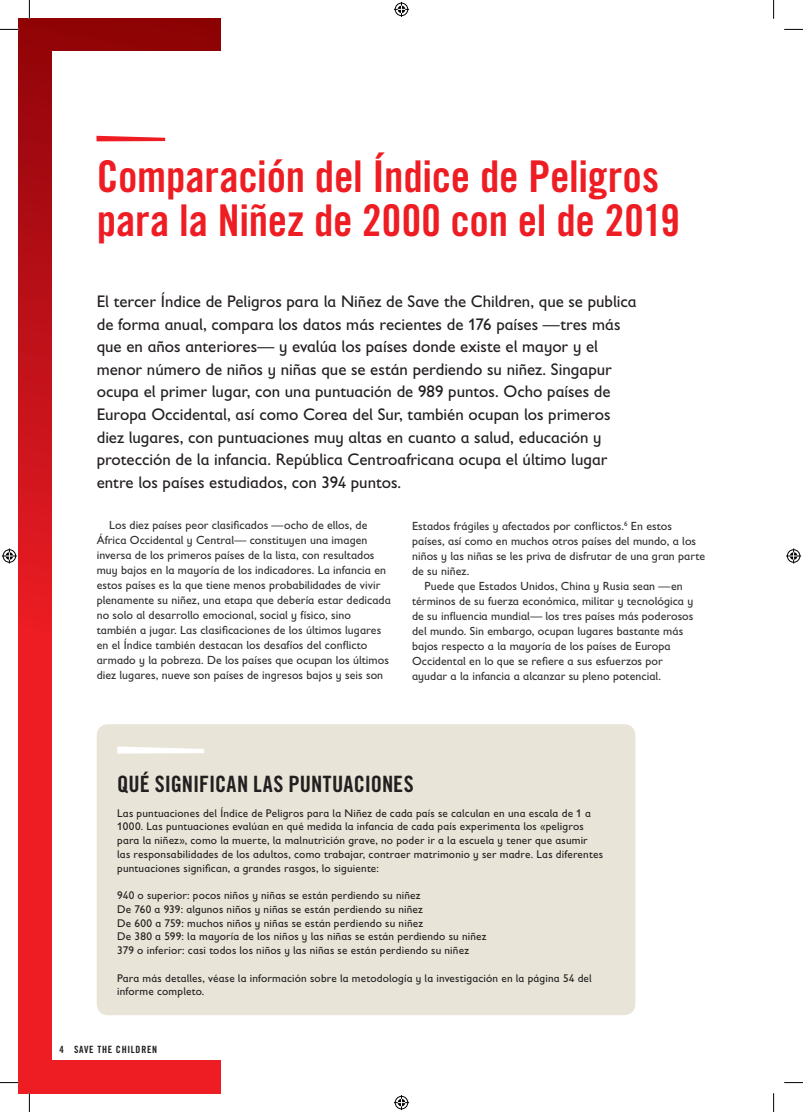
<style>
.page{position:relative;width:803px;height:1112px;background:#fff}
.page>*{position:absolute;margin:0;border:0;box-sizing:border-box;transform-origin:0 0}
.AHED_Alt{font:43.75px/43.8px "Trade Gothic LT Std Bd Cn 20";letter-spacing:-.005em;color:#ee1d23}
.SB_HED{font:22.5px "Trade Gothic LT Std Bd Cn 20";color:#231f20}
.Section_INTRO_2{font:16.88px/22.5px "Gill Sans Infant Std";color:#231f20}
.BODY_TXT{font:11.88px/15px "Gill Sans Infant Std";letter-spacing:.005em;color:#312f30}
.SB_LEDE{font:11.25px/13.8px "Gill Sans Infant Std";letter-spacing:.015em;color:#231f20}
.t1{font:10px "Trade Gothic LT Std Bd Cn 20";letter-spacing:.075em;color:#231f20}
</style>
<div class="page">
<svg style="left:19px;top:19px;width:201px;height:1073px"></svg>
<div style="left:52px;top:52px;width:721px;height:1007px;background:#fff"></div>
<div style="left:97px;top:724px;width:538px;height:290px;background:#e8e5d8;border-radius:11px"></div>
<svg style="left:117px;top:746px;width:87px;height:7px"></svg>
<svg style="left:96px;top:136px;width:69px;height:5px"></svg>
<svg style="left:0;top:29px;width:19px;height:1px"></svg>
<svg style="left:784px;top:29px;width:19px;height:1px"></svg>
<svg style="left:0;top:1081px;width:19px;height:2px"></svg>
<svg style="left:784px;top:1082px;width:19px;height:1px"></svg>
<svg style="left:29px;top:0;width:1px;height:19px"></svg>
<svg style="left:29px;top:1092px;width:1px;height:19px"></svg>
<svg style="left:773px;top:0;width:1px;height:19px"></svg>
<svg style="left:773px;top:1093px;width:1px;height:18px"></svg>
<svg style="left:394px;top:2px;width:15px;height:15px"></svg>
<svg style="left:394px;top:1095px;width:15px;height:14px"></svg>
<svg style="left:2px;top:548px;width:15px;height:15px"></svg>
<svg style="left:786px;top:548px;width:15px;height:15px"></svg>
<p class="AHED_Alt" style="left:97px;top:154px;width:585px">Comparación del Índice de Peligros para la Niñez de 2000 con el de 2019</p>
<p class="Section_INTRO_2" style="left:97px;top:290px;width:541px">El tercer Índice de Peligros para la Niñez de Save the Children, que se publica de forma anual, compara los datos más recientes de 176 países —tres más que en años anteriores— y evalúa los países donde existe el mayor y el menor número de niños y niñas que se están perdiendo su niñez. Singapur ocupa el primer lugar, con una puntuación de 989 puntos. Ocho países de Europa Occidental, así como Corea del Sur, también ocupan los primeros diez lugares, con puntuaciones muy altas en cuanto a salud, educación y protección de la infancia. República Centroafricana ocupa el último lugar entre los países estudiados, con 394 puntos.</p>
<p class="BODY_TXT" style="left:97px;top:517px;width:296px;text-indent:12px">Los diez países peor clasificados —ocho de ellos, de África Occidental y Central— constituyen una imagen inversa de los primeros países de la lista, con resultados muy bajos en la mayoría de los indicadores. La infancia en estos países es la que tiene menos probabilidades de vivir plenamente su niñez, una etapa que debería estar dedicada no solo al desarrollo emocional, social y físico, sino también a jugar. Las clasificaciones de los últimos lugares en el Índice también destacan los desafíos del conflicto armado y la pobreza. De los países que ocupan los últimos diez lugares, nueve son países de ingresos bajos y seis son</p>
<p class="BODY_TXT" style="left:412px;top:518px;width:295px">Estados frágiles y afectados por conflictos.<sup>6</sup> En estos países, así como en muchos otros países del mundo, a los niños y las niñas se les priva de disfrutar de una gran parte de su niñez.</p>
<p class="BODY_TXT" style="left:412px;top:578px;width:283px;text-indent:12px">Puede que Estados Unidos, China y Rusia sean —en términos de su fuerza económica, militar y tecnológica y de su influencia mundial— los tres países más poderosos del mundo. Sin embargo, ocupan lugares bastante más bajos respecto a la mayoría de los países de Europa Occidental en lo que se refiere a sus esfuerzos por ayudar a la infancia a alcanzar su pleno potencial.</p>
<p class="SB_HED" style="left:117px;top:770px;width:298px">QUÉ SIGNIFICAN LAS PUNTUACIONES</p>
<p class="SB_LEDE" style="left:117px;top:805px;width:487px">Las puntuaciones del Índice de Peligros para la Niñez de cada país se calculan en una escala de 1 a 1000. Las puntuaciones evalúan en qué medida la infancia de cada país experimenta los «peligros para la niñez», como la muerte, la malnutrición grave, no poder ir a la escuela y tener que asumir las responsabilidades de los adultos, como trabajar, contraer matrimonio y ser madre. Las diferentes puntuaciones significan, a grandes rasgos, lo siguiente:</p>
<p class="SB_LEDE" style="left:117px;top:888px;width:305px">940 o superior: pocos niños y niñas se están perdiendo su niñez</p>
<p class="SB_LEDE" style="left:117px;top:902px;width:307px">De 760 a 939: algunos niños y niñas se están perdiendo su niñez</p>
<p class="SB_LEDE" style="left:117px;top:915px;width:307px">De 600 a 759: muchos niños y niñas se están perdiendo su niñez</p>
<p class="SB_LEDE" style="left:117px;top:929px;width:371px">De 380 a 599: la mayoría de los niños y las niñas se están perdiendo su niñez</p>
<p class="SB_LEDE" style="left:117px;top:943px;width:353px">379 o inferior: casi todos los niños y las niñas se están perdiendo su niñez</p>
<p class="SB_LEDE" style="left:117px;top:970px;width:476px">Para más detalles, véase la información sobre la metodología y la investigación en la página 54 del informe completo.</p>
<p class="t1" style="left:60px;top:1042px;width:99px">4 SAVE THE CHILDREN</p>
</div>
